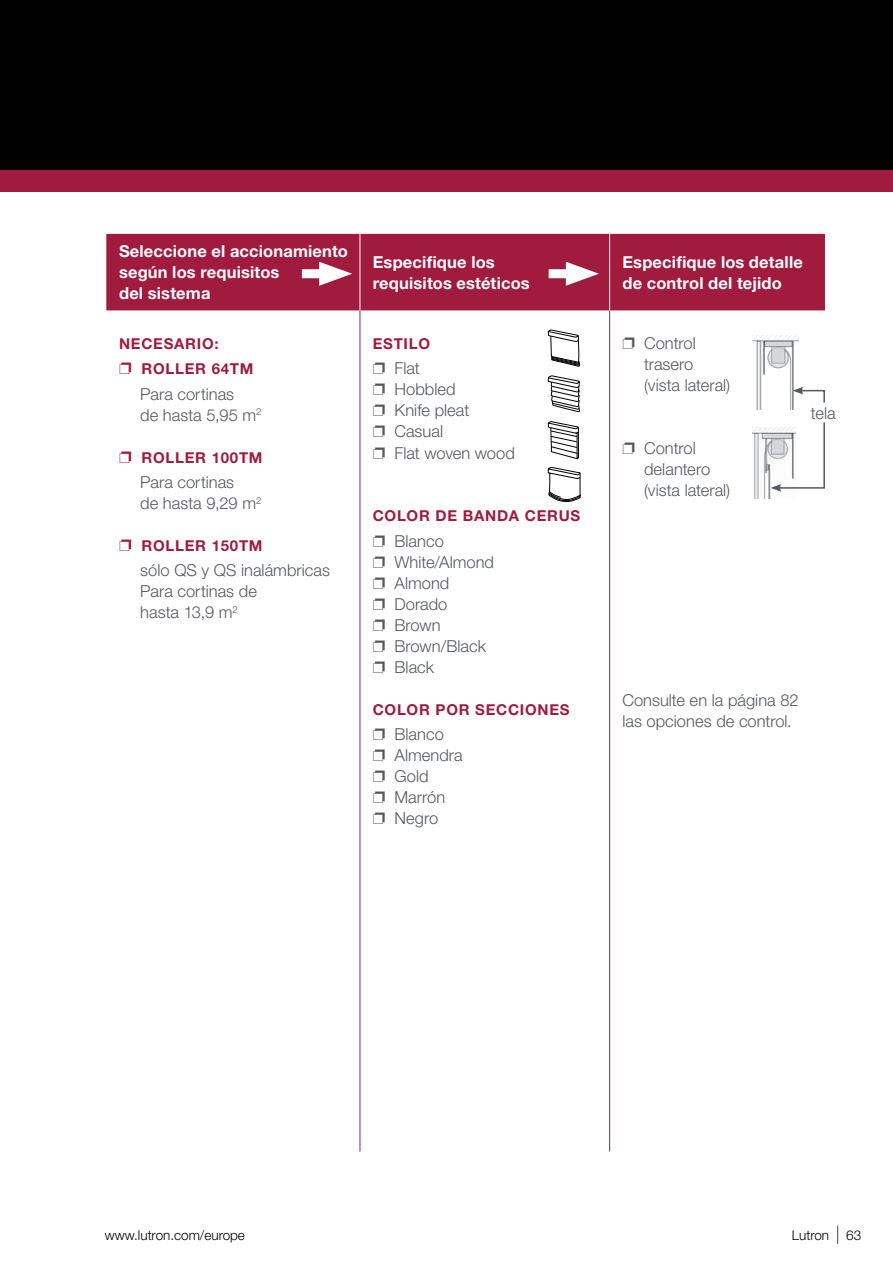
<style>
.page{position:relative;width:893px;height:1263px;background:#fff}
.page>*{position:absolute;margin:0;border:0;box-sizing:border-box;transform-origin:0 0}
.t1{font:300 16.5px/21px "Helvetica Neue LT Std";color:#56585e}
.t2{font:700 16.5px/21px "Helvetica Neue LT Std";letter-spacing:.01em;color:#fff}
.t3{font:700 15px/25.2px "Helvetica Neue LT Std";letter-spacing:.05em;color:#a01b3e}
.t4{font:300 13.5px "Helvetica Neue";color:#000}
</style>
<div class="page">
<div style="left:0;top:0;width:893px;height:170px;background:#000"></div>
<div style="left:0;top:170px;width:893px;height:21px;background:#a01b3e"></div>
<svg style="left:837px;top:1226px;width:1px;height:18px"></svg>
<div style="left:106px;top:234px;width:719px;height:76px;background:#a01b3e"></div>
<hr style="left:360px;top:310px;width:1px;height:841px;background:#a01b3e">
<hr style="left:609px;top:310px;width:1px;height:841px;background:#a01b3e">
<hr style="left:360px;top:234px;width:1px;height:76px;background:#fff">
<hr style="left:609px;top:234px;width:1px;height:76px;background:#fff">
<div style="left:302px;top:269px;width:31px;height:9px;background:#fff"></div>
<svg style="left:319px;top:262px;width:33px;height:24px"></svg>
<div style="left:549px;top:269px;width:31px;height:9px;background:#fff"></div>
<svg style="left:566px;top:262px;width:33px;height:24px"></svg>
<svg style="left:548px;top:467px;width:33px;height:35px"></svg>
<svg style="left:548px;top:421px;width:31px;height:39px"></svg>
<svg style="left:548px;top:329px;width:32px;height:83px"></svg>
<img style="left:752px;top:427px;width:19px;height:71px">
<img style="left:752px;top:335px;width:47px;height:74px">
<svg style="left:793px;top:387px;width:32px;height:17px"></svg>
<svg style="left:771px;top:422px;width:54px;height:70px"></svg>
<p class="t2" style="left:119px;top:243px;width:230px">Seleccione el accionamiento según los requisitos<br>del sistema</p>
<p class="t2" style="left:373px;top:253px;width:159px">Especifique los requisitos estéticos</p>
<p class="t2" style="left:622px;top:253px;width:182px">Especifique los detalle de control del tejido</p>
<p class="t3" style="left:119px;top:333px;width:136px">NECESARIO:<br>❐ ROLLER 64TM</p>
<p class="t1" style="left:140px;top:385px;width:123px">Para cortinas<br>de hasta 5,95 m<sup>2</sup></p>
<p class="t3" style="left:119px;top:447px;width:145px">❐ ROLLER 100TM</p>
<p class="t1" style="left:140px;top:474px;width:123px">Para cortinas<br>de hasta 9,29 m<sup>2</sup></p>
<p class="t3" style="left:119px;top:535px;width:145px">❐ ROLLER 150TM</p>
<p class="t1" style="left:140px;top:562px;width:191px">sólo QS y QS inalámbricas<br>Para cortinas de<br>hasta 13,9 m<sup>2</sup></p>
<p class="t1" style="left:644px;top:335px;width:88px;text-indent:-22px">❐ Control trasero (vista lateral)</p>
<p class="t3" style="left:373px;top:333px;width:59px">ESTILO</p>
<p class="t1" style="left:373px;top:360px;width:144px">❐ Flat<br>❐ Hobbled<br>❐ Knife pleat<br>❐ Casual<br>❐ Flat woven wood</p>
<p class="t1" style="left:644px;top:440px;width:88px;text-indent:-22px">❐ Control delantero (vista lateral)</p>
<p class="t3" style="left:373px;top:505px;width:209px">COLOR DE BANDA CERUS</p>
<p class="t1" style="left:373px;top:532px;width:123px">❐ Blanco<br>❐ White/Almond ❐ Almond<br>❐ Dorado<br>❐ Brown<br>❐ Brown/Black ❐ Black</p>
<p class="t3" style="left:373px;top:699px;width:198px">COLOR POR SECCIONES</p>
<p class="t1" style="left:373px;top:726px;width:91px">❐ Blanco<br>❐ Almendra ❐ Gold<br>❐ Marrón<br>❐ Negro</p>
<p class="t1" style="left:622px;top:692px;width:178px">Consulte en la página 82 las opciones de control.</p>
<p class="t1" style="left:811px;top:405px;width:26px">tela</p>
<p class="t4" style="left:105px;top:1230px;width:142px">www.lutron.com/europe</p>
<p class="t4" style="left:792px;top:1230px;width:39px">Lutron</p>
<p class="t4" style="left:846px;top:1230px;width:17px">63</p>
</div>
